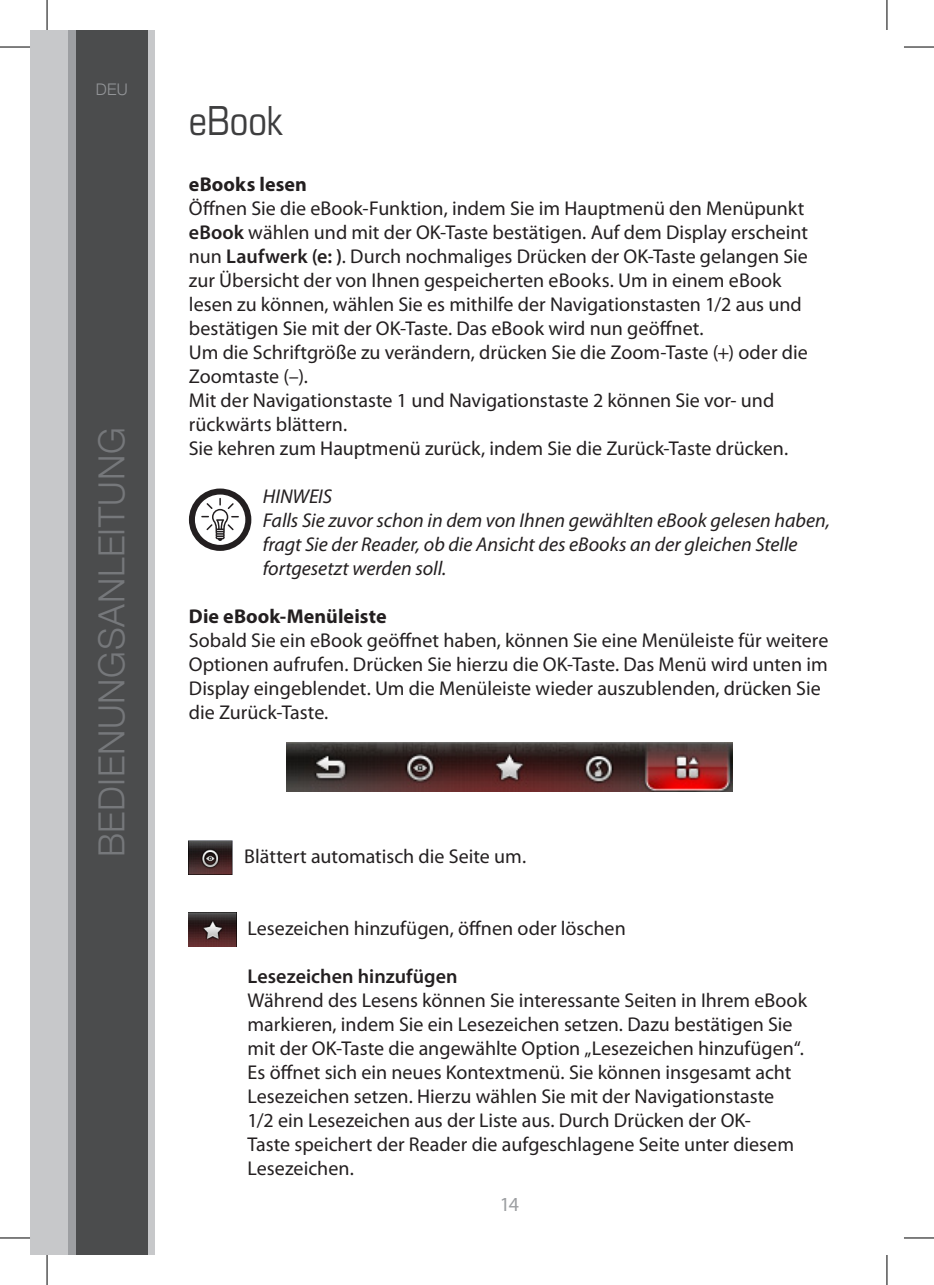
<style>
.page{position:relative;width:934px;height:1285px;background:#fff}
.page>*{position:absolute;margin:0;border:0;box-sizing:border-box;transform-origin:0 0}
.t1{font:condensed 40px "Eurostile";letter-spacing:-.005em;color:#3e3e3f}
.t2{font:300 36px "Helvetica Neue";letter-spacing:.02em;color:#76787b}
.t3{font:20px/24px "Myriad Pro";color:#231f20}
.t4{font:italic 20px/24px "Myriad Pro";color:#231f20}
.t5{font:700 20px "Myriad Pro";letter-spacing:.005em;color:#231f20}
.t6{font:600 20px "Myriad Pro";letter-spacing:.005em;color:#231f20}
.t7{font:20px "Myriad Pro";color:#9d9fa2}
.t8{font:300 16px "Helvetica Neue";color:#939598}
.s1{font-weight:600}
</style>
<div class="page">
<div style="left:30px;top:30px;width:46px;height:1225px;background:#c7c8ca"></div>
<div style="left:148px;top:30px;width:7px;height:1225px;background:#c7c8ca"></div>
<div style="left:69px;top:30px;width:7px;height:1225px;background:#9d9fa2"></div>
<div style="left:76px;top:30px;width:72px;height:1225px;background:#4b4c4d"></div>
<svg style="left:189px;top:488px;width:62px;height:63px"></svg>
<img style="left:286px;top:742px;width:446px;height:49px">
<img style="left:189px;top:840px;width:44px;height:34px">
<img style="left:189px;top:912px;width:47px;height:34px">
<hr style="left:0;top:47px;width:30px;height:1px;background:#000">
<hr style="left:903px;top:47px;width:30px;height:1px;background:#000">
<hr style="left:0;top:1237px;width:30px;height:1px;background:#000">
<hr style="left:903px;top:1237px;width:30px;height:1px;background:#000">
<hr style="left:47px;top:0;width:1px;height:30px;background:#000">
<hr style="left:47px;top:1255px;width:1px;height:30px;background:#000">
<hr style="left:886px;top:0;width:1px;height:30px;background:#000">
<hr style="left:886px;top:1255px;width:1px;height:30px;background:#000">
<p class="t8" style="left:96px;top:80px;width:11px">DEU</p>
<h2 class="t2" style="left:90px;top:857px;width:431px;rotate:-90deg">BedienungsaNleitung</h2>
<h1 class="t1" style="left:189px;top:97px;width:95px">eBook</h1>
<p class="t5" style="left:189px;top:171px;width:119px">eBooks lesen</p>
<p class="t3" style="left:189px;top:196px;width:620px">Öffnen Sie die eBook-Funktion, indem Sie im Hauptmenü den Menüpunkt <span class="s1">eBook</span> wählen und mit der OK-Taste bestätigen. Auf dem Display erscheint nun <span class="s1">Laufwerk (e: )</span>. Durch nochmaliges Drücken der OK-Taste gelangen Sie zur Übersicht der von Ihnen gespeicherten eBooks. Um in einem eBook lesen zu können, wählen Sie es mithilfe der Navigationstasten 1/2 aus und bestätigen Sie mit der OK-Taste. Das eBook wird nun geöffnet.<br>Um die Schriftgröße zu verändern, drücken Sie die Zoom-Taste (+) oder die Zoomtaste (–).<br>Mit der Navigationstaste 1 und Navigationstaste 2 können Sie vor- und rückwärts blättern.<br>Sie kehren zum Hauptmenü zurück, indem Sie die Zurück-Taste drücken.</p>
<p class="t4" style="left:262px;top:484px;width:568px">HINWEIS<br>Falls Sie zuvor schon in dem von Ihnen gewählten eBook gelesen haben, fragt Sie der Reader, ob die Ansicht des eBooks an der gleichen Stelle fortgesetzt werden soll.</p>
<p class="t5" style="left:189px;top:603px;width:199px">Die eBook-Menüleiste</p>
<p class="t3" style="left:189px;top:628px;width:640px">Sobald Sie ein eBook geöffnet haben, können Sie eine Menüleiste für weitere Optionen aufrufen. Drücken Sie hierzu die OK-Taste. Das Menü wird unten im Display eingeblendet. Um die Menüleiste wieder auszublenden, drücken Sie die Zurück-Taste.</p>
<p class="t3" style="left:244px;top:844px;width:281px">Blättert automatisch die Seite um.</p>
<p class="t3" style="left:247px;top:916px;width:379px">Lesezeichen hinzufügen, öffnen oder löschen</p>
<p class="t6" style="left:247px;top:964px;width:211px">Lesezeichen hinzufügen</p>
<p class="t3" style="left:247px;top:988px;width:560px">Während des Lesens können Sie interessante Seiten in Ihrem eBook markieren, indem Sie ein Lesezeichen setzen. Dazu bestätigen Sie mit der OK-Taste die angewählte Option „Lesezeichen hinzufügen“.<br>Es öffnet sich ein neues Kontextmenü. Sie können insgesamt acht Lesezeichen setzen. Hierzu wählen Sie mit der Navigationstaste<br>1/2 ein Lesezeichen aus der Liste aus. Durch Drücken der OK-<br>Taste speichert der Reader die aufgeschlagene Seite unter diesem Lesezeichen.</p>
<p class="t7" style="left:499px;top:1192px;width:21px">14</p>
</div>
